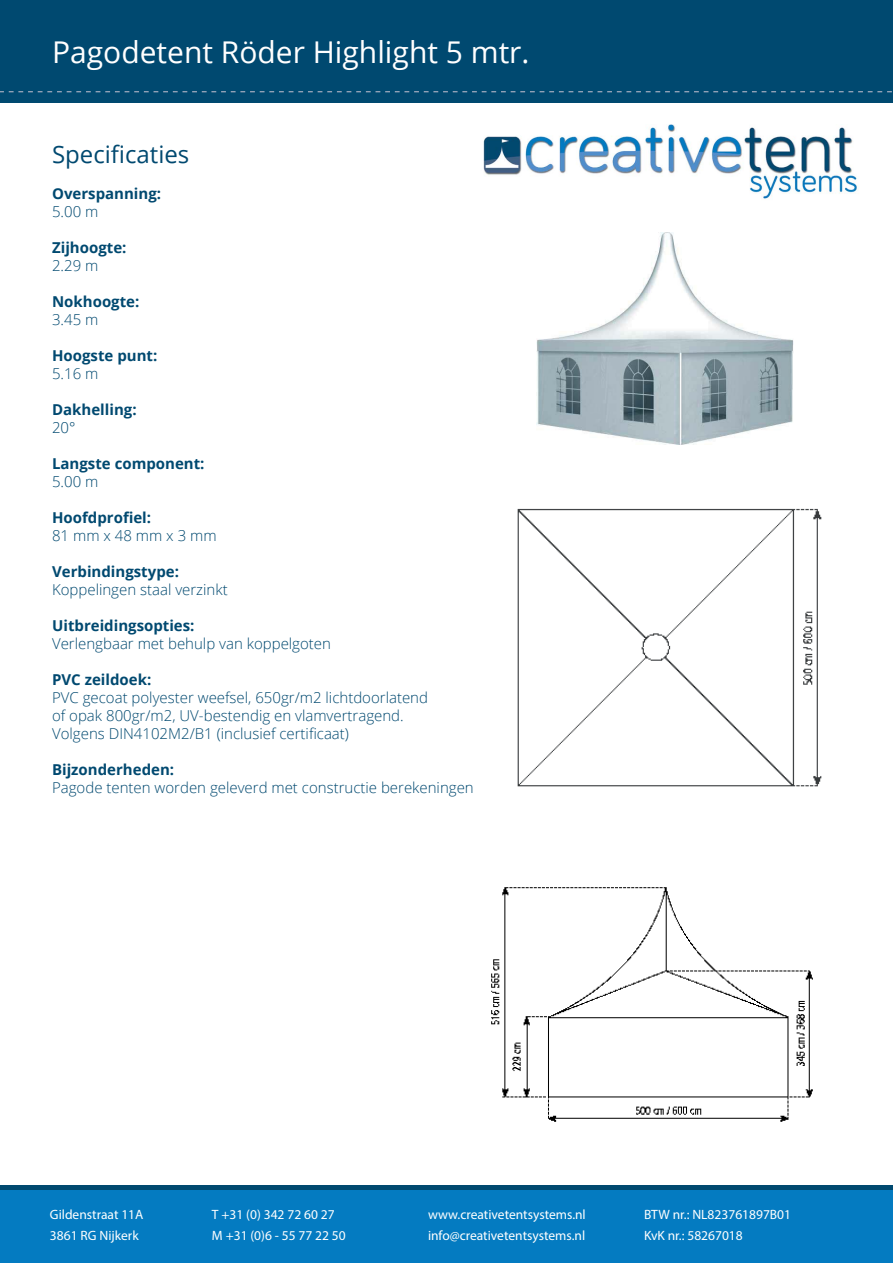
<style>
.page{position:relative;width:893px;height:1263px;background:#fff}
.page>*{position:absolute;margin:0;border:0;box-sizing:border-box;transform-origin:0 0}
.t1{font:30px "Open Sans";color:#fff}
.t2{font:24px "Open Sans";color:#004970}
.t3{font:300 15px/18px "Open Sans";color:#004970}
.t4{font:700 15px "Open Sans";color:#004970}
.t5{font:13.5px "Myriad Pro";color:#fff}
</style>
<div class="page">
<img style="left:483px;top:124px;width:375px;height:75px">
<div style="left:0;top:0;width:893px;height:102px;background:#004970"></div>
<svg style="left:0;top:91px;width:892px;height:1px"></svg>
<img style="left:537px;top:232px;width:256px;height:213px">
<img style="left:517px;top:508px;width:305px;height:279px">
<img style="left:491px;top:887px;width:322px;height:235px">
<svg style="left:1px;top:1185px;width:892px;height:6px;background:#00517d"></svg>
<div style="left:1px;top:1191px;width:892px;height:72px;background:#047bc1"></div>
<h1 class="t1" style="left:52px;top:32px;width:479px">Pagodetent Röder Highlight 5 mtr.</h1>
<h2 class="t2" style="left:52px;top:138px;width:139px">Specificaties</h2>
<p class="t4" style="left:52px;top:183px;width:111px">Overspanning:</p>
<p class="t3" style="left:52px;top:202px;width:48px">5.00 m</p>
<p class="t4" style="left:52px;top:237px;width:76px">Zijhoogte:</p>
<p class="t3" style="left:52px;top:256px;width:48px">2.29 m</p>
<p class="t4" style="left:52px;top:291px;width:89px">Nokhoogte:</p>
<p class="t3" style="left:52px;top:310px;width:48px">3.45 m</p>
<p class="t4" style="left:52px;top:345px;width:107px">Hoogste punt:</p>
<p class="t3" style="left:52px;top:364px;width:48px">5.16 m</p>
<p class="t4" style="left:52px;top:399px;width:86px">Dakhelling:</p>
<p class="t3" style="left:52px;top:418px;width:25px">20°</p>
<p class="t4" style="left:52px;top:453px;width:154px">Langste component:</p>
<p class="t3" style="left:52px;top:472px;width:48px">5.00 m</p>
<p class="t4" style="left:52px;top:507px;width:101px">Hoofdprofiel:</p>
<p class="t3" style="left:52px;top:526px;width:166px">81 mm x 48 mm x 3 mm</p>
<p class="t4" style="left:52px;top:561px;width:128px">Verbindingstype:</p>
<p class="t3" style="left:52px;top:580px;width:177px">Koppelingen staal verzinkt</p>
<p class="t4" style="left:52px;top:615px;width:144px">Uitbreidingsopties:</p>
<p class="t3" style="left:52px;top:634px;width:280px">Verlengbaar met behulp van koppelgoten</p>
<p class="t4" style="left:52px;top:669px;width:101px">PVC zeildoek:</p>
<p class="t3" style="left:52px;top:688px;width:377px">PVC gecoat polyester weefsel, 650gr/m2 lichtdoorlatend of opak 800gr/m2, UV-bestendig en vlamvertragend.<br>Volgens DIN4102M2/B1 (inclusief certificaat)</p>
<p class="t4" style="left:52px;top:759px;width:124px">Bijzonderheden:</p>
<p class="t3" style="left:52px;top:778px;width:423px">Pagode tenten worden geleverd met constructie berekeningen</p>
<p class="t5" style="left:50px;top:1206px;width:95px">Gildenstraat 11A</p>
<p class="t5" style="left:212px;top:1206px;width:124px">T +31 (0) 342 72 60 27</p>
<p class="t5" style="left:428px;top:1206px;width:159px">www.creativetentsystems.nl</p>
<p class="t5" style="left:644px;top:1206px;width:149px">BTW nr.: NL823761897B01</p>
<p class="t5" style="left:50px;top:1227px;width:90px">3861 RG Nijkerk</p>
<p class="t5" style="left:212px;top:1227px;width:135px">M +31 (0)6 - 55 77 22 50</p>
<p class="t5" style="left:428px;top:1227px;width:159px">info@creativetentsystems.nl</p>
<p class="t5" style="left:644px;top:1227px;width:100px">KvK nr.: 58267018</p>
</div>
